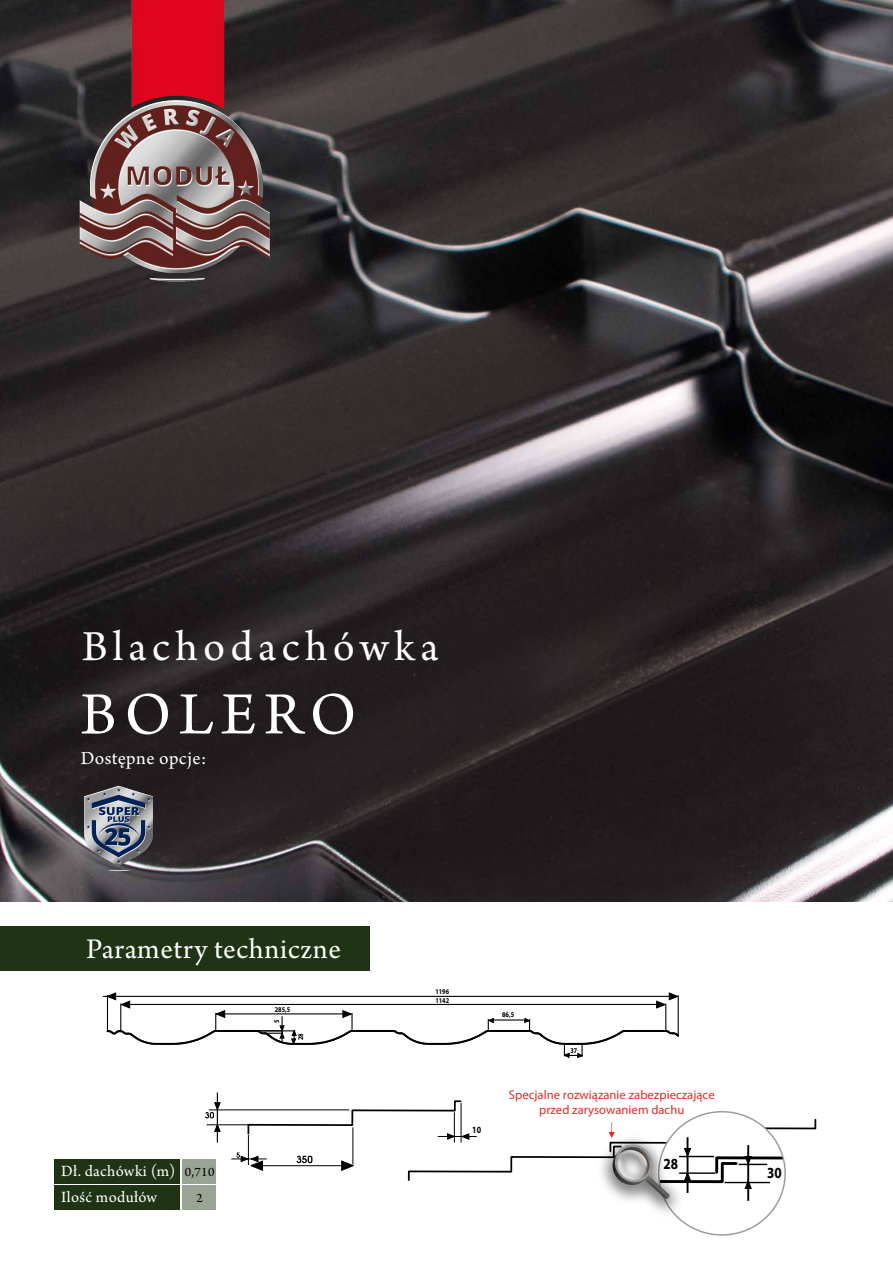
<style>
.page{position:relative;width:893px;height:1263px;background:#fff}
.page>*{position:absolute;margin:0;border:0;box-sizing:border-box;transform-origin:0 0}
.t1{font:63px "Arno Pro";letter-spacing:.12em;color:#fff}
.t2{font:45px "Arno Pro";letter-spacing:.12em;color:#fff}
.t3{font:30px "Arno Pro";letter-spacing:.02em;color:#fff}
.t4{font:19.5px "Arno Pro";letter-spacing:.02em;color:#fff}
.t5{font:16.5px/25.5px "Arno Pro";letter-spacing:.02em;color:#fff}
.t6{font:700 15.6px "Myriad Pro";color:#000;scale:.85 1}
.t7{font:13.5px/25.5px "Arno Pro";color:#000;text-align:center}
.t8{font:12.6px/15.1px "Myriad Pro";letter-spacing:.005em;color:#e52825;text-align:center}
.t9{font:700 9.45px "Myriad Pro";color:#000;scale:.85 1}
.t10{font:700 7.35px "Myriad Pro";color:#000;scale:.85 1}
</style>
<div class="page">
<img style="left:0;top:0;width:893px;height:901px">
<div style="left:0;top:926px;width:370px;height:44px;background:#1e3414"></div>
<img style="left:76px;top:784px;width:86px;height:92px">
<div style="left:54px;top:1159px;width:126px;height:24px;background:#1e3414"></div>
<div style="left:54px;top:1186px;width:126px;height:24px;background:#1e3414"></div>
<div style="left:182px;top:1159px;width:34px;height:24px;background:#9aa495"></div>
<div style="left:182px;top:1186px;width:34px;height:24px;background:#9aa495"></div>
<hr style="left:231px;top:1158px;width:36px;height:1px;background:#000">
<hr style="left:209px;top:1109px;width:140px;height:1px;background:#000">
<hr style="left:217px;top:1092px;width:1px;height:50px;background:#000">
<svg style="left:205px;top:1102px;width:16px;height:30px"></svg>
<hr style="left:207px;top:1124px;width:42px;height:1px;background:#000">
<hr style="left:216px;top:1030px;width:41px;height:2px;background:#000">
<hr style="left:352px;top:1030px;width:41px;height:2px;background:#000">
<hr style="left:488px;top:1030px;width:42px;height:2px;background:#000">
<hr style="left:624px;top:1030px;width:42px;height:2px;background:#000">
<hr style="left:221px;top:1013px;width:126px;height:1px;background:#000">
<hr style="left:103px;top:996px;width:568px;height:1px;background:#000">
<hr style="left:126px;top:1004px;width:535px;height:1px;background:#000">
<hr style="left:493px;top:1019px;width:32px;height:1px;background:#000">
<svg style="left:106px;top:992px;width:119px;height:53px"></svg>
<svg style="left:656px;top:992px;width:23px;height:45px"></svg>
<svg style="left:393px;top:1018px;width:101px;height:27px"></svg>
<svg style="left:524px;top:1018px;width:100px;height:40px"></svg>
<svg style="left:255px;top:1010px;width:98px;height:35px"></svg>
<svg style="left:236px;top:1100px;width:581px;height:122px"></svg>
<hr style="left:724px;top:1182px;width:46px;height:1px;background:#000">
<img style="left:588px;top:1122px;width:103px;height:99px">
<img style="left:78px;top:0;width:192px;height:283px">
<h2 class="t2" style="left:82px;top:621px;width:358px">Blachodachówka</h2>
<h1 class="t1" style="left:81px;top:678px;width:277px">BOLERO</h1>
<h3 class="t4" style="left:81px;top:746px;width:127px">Dostępne opcje:</h3>
<h3 class="t3" style="left:86px;top:932px;width:256px">Parametry techniczne</h3>
<p class="t10" style="left:275px;top:1005px;width:20px">285,5</p>
<h3 class="t5" style="left:61px;top:1159px;width:116px">Dł. dachówki (m)<br>Ilość modułów</h3>
<p class="t7" style="left:185px;top:1160px;width:31px">0,710<br>2</p>
<p class="t10" style="left:272px;top:1022px;width:6px;rotate:-90deg">5</p>
<p class="t10" style="left:296px;top:1040px;width:10px;rotate:-90deg">28</p>
<p class="t10" style="left:435px;top:987px;width:18px">1196</p>
<p class="t10" style="left:435px;top:995px;width:18px">1142</p>
<p class="t9" style="left:472px;top:1124px;width:12px">10</p>
<p class="t10" style="left:502px;top:1010px;width:16px">86,5</p>
<p class="t10" style="left:570px;top:1046px;width:10px">37</p>
<p class="t8" style="left:509px;top:1087px;width:207px">Specjalne rozwiązanie zabezpieczające przed zarysowaniem dachu</p>
<p class="t6" style="left:663px;top:1153px;width:19px">28</p>
<p class="t6" style="left:767px;top:1162px;width:19px">30</p>
</div>
